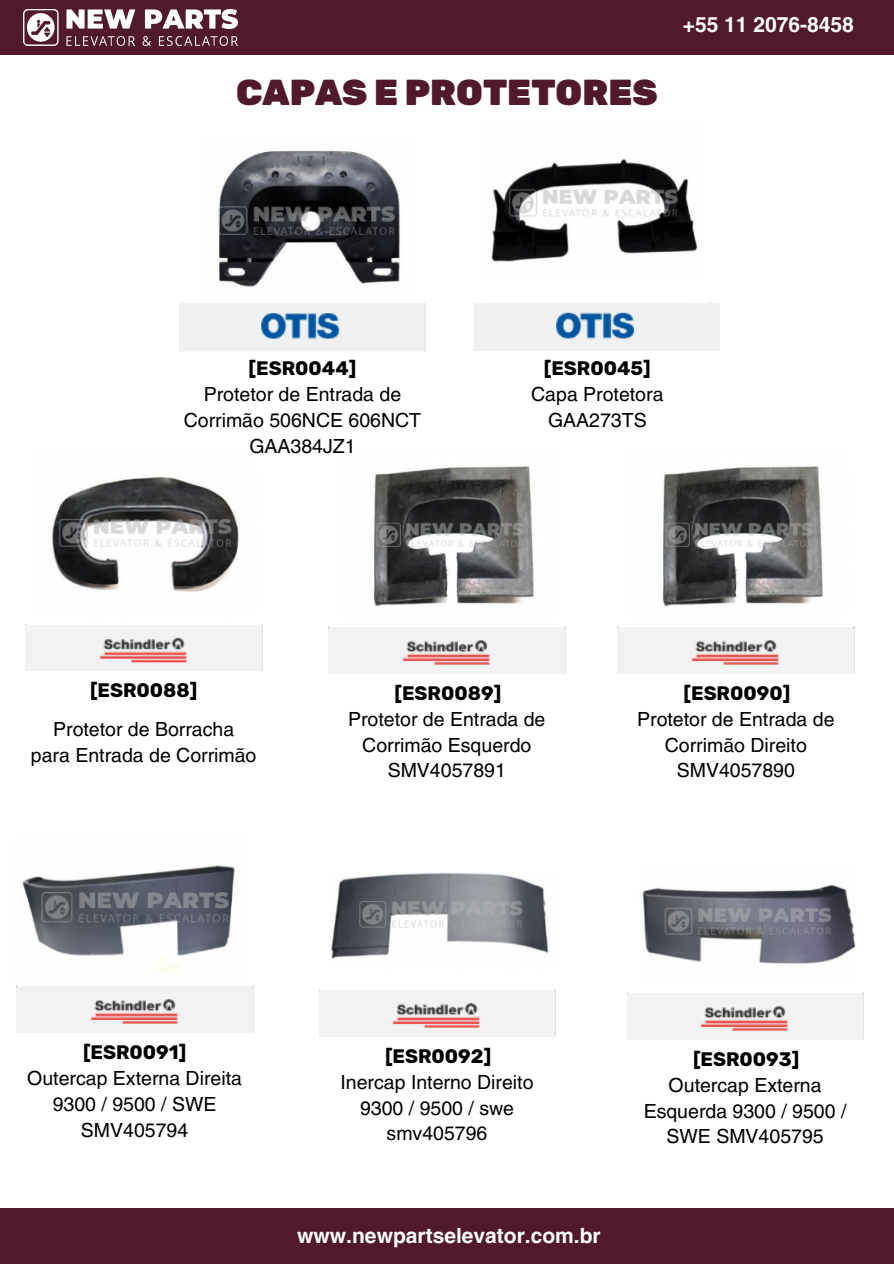
<style>
.page{position:relative;width:894px;height:1264px;background:#fff}
.page>*{position:absolute;margin:0;border:0;box-sizing:border-box;transform-origin:0 0}
.t1{font:900 36px "Rubik";color:#501a2b}
.t2{font:700 21px "Helvetica LT Pro";color:#fff}
.t3{font:19.5px/25.8px "Helvetica LT Pro";color:#000;text-align:center}
.t4{font:700 19.5px "Rubik";color:#000}
</style>
<div class="page">
<img style="left:26px;top:624px;width:236px;height:46px">
<img style="left:52px;top:476px;width:187px;height:116px">
<img style="left:26px;top:626px;width:235px;height:44px">
<img style="left:474px;top:159px;width:236px;height:144px">
<img style="left:474px;top:303px;width:245px;height:48px">
<img style="left:329px;top:629px;width:235px;height:44px">
<img style="left:372px;top:464px;width:164px;height:145px">
<img style="left:218px;top:150px;width:182px;height:137px">
<img style="left:179px;top:304px;width:246px;height:47px">
<img style="left:617px;top:626px;width:237px;height:47px">
<img style="left:617px;top:629px;width:236px;height:44px">
<img style="left:662px;top:466px;width:161px;height:141px">
<div style="left:0;top:0;width:893px;height:55px;background:#501a2b"></div>
<img style="left:23px;top:10px;width:214px;height:36px">
<div style="left:0;top:1207px;width:893px;height:56px;background:#501a2b"></div>
<img style="left:17px;top:988px;width:235px;height:44px">
<img style="left:22px;top:865px;width:213px;height:108px">
<img style="left:319px;top:989px;width:236px;height:46px">
<img style="left:319px;top:992px;width:235px;height:44px">
<img style="left:331px;top:872px;width:218px;height:87px">
<img style="left:627px;top:992px;width:236px;height:46px">
<img style="left:627px;top:995px;width:235px;height:44px">
<img style="left:642px;top:884px;width:214px;height:80px">
<p class="t1" style="left:236px;top:71px;width:423px">CAPAS E PROTETORES</p>
<p class="t2" style="left:682px;top:17px;width:172px">+55 11 2076-8458</p>
<h2 class="t4" style="left:248px;top:357px;width:109px">[ESR0044]</h2>
<p class="t3" style="left:184px;top:383px;width:239px">Protetor de Entrada de<br>Corrimão 506NCE 606NCT<br>GAA384JZ1</p>
<p class="t4" style="left:543px;top:357px;width:108px">[ESR0045]</p>
<p class="t3" style="left:531px;top:383px;width:134px">Capa Protetora</p>
<p class="t3" style="left:548px;top:409px;width:100px">GAA273TS</p>
<h1 class="t4" style="left:90px;top:679px;width:109px">[ESR0088]</h1>
<p class="t3" style="left:53px;top:718px;width:182px">Protetor de Borracha</p>
<p class="t3" style="left:31px;top:744px;width:227px">para Entrada de Corrimão</p>
<p class="t4" style="left:394px;top:681px;width:108px">[ESR0089]</p>
<p class="t3" style="left:348px;top:707px;width:199px">Protetor de Entrada de<br>Corrimão Esquerdo</p>
<p class="t3" style="left:387px;top:759px;width:120px">SMV4057891</p>
<p class="t4" style="left:683px;top:681px;width:108px">[ESR0090]</p>
<p class="t3" style="left:637px;top:707px;width:199px">Protetor de Entrada de<br>Corrimão Direito</p>
<p class="t3" style="left:676px;top:759px;width:120px">SMV4057890</p>
<p class="t4" style="left:83px;top:1040px;width:105px">[ESR0091]</p>
<p class="t3" style="left:27px;top:1067px;width:216px">Outercap Externa Direita</p>
<p class="t3" style="left:53px;top:1093px;width:165px">9300 / 9500 / SWE<br>SMV405794</p>
<p class="t4" style="left:385px;top:1044px;width:108px">[ESR0092]</p>
<p class="t3" style="left:340px;top:1070px;width:194px">Inercap Interno Direito</p>
<p class="t3" style="left:360px;top:1096px;width:155px">9300 / 9500 / swe smv405796</p>
<p class="t2" style="left:297px;top:1227px;width:305px">www.newpartselevator.com.br</p>
<p class="t4" style="left:692px;top:1047px;width:108px">[ESR0093]</p>
<p class="t3" style="left:643px;top:1073px;width:204px">Outercap Externa<br>Esquerda 9300 / 9500 /<br>SWE SMV405795</p>
</div>
